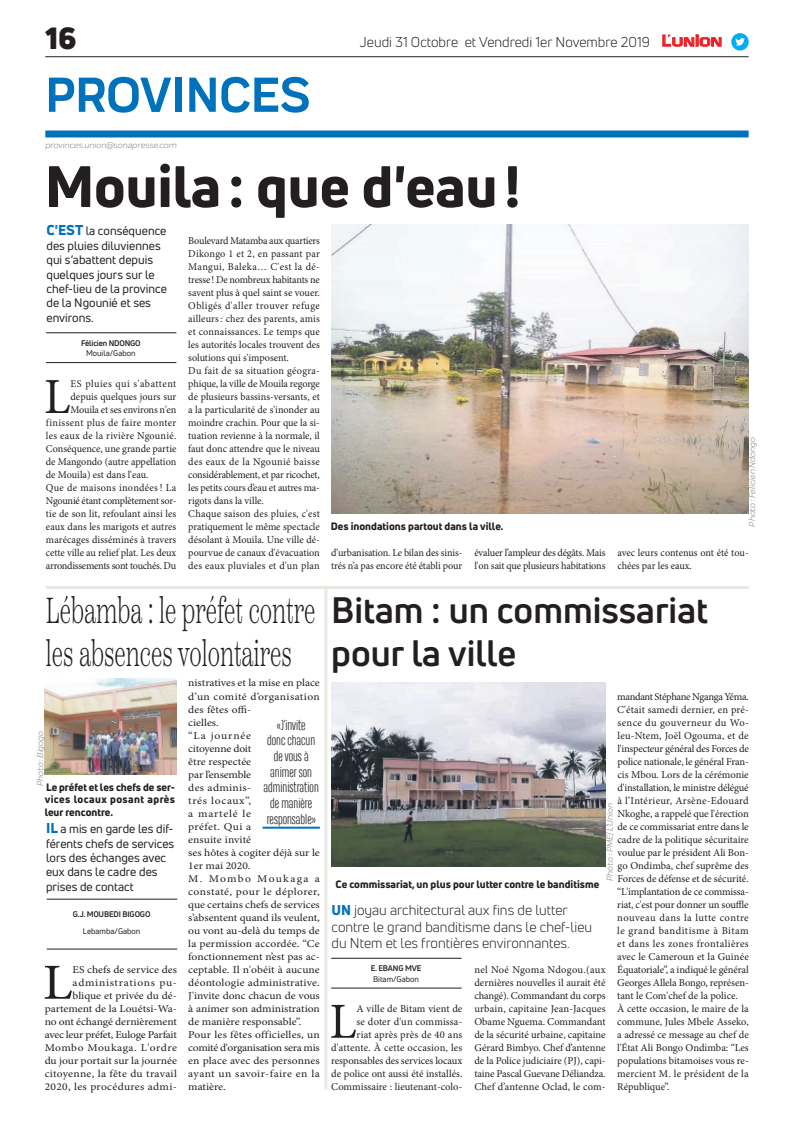
<style>
.page{position:relative;width:794px;height:1129px;background:#fff}
.page>*{position:absolute;margin:0;border:0;box-sizing:border-box;transform-origin:0 0}
.t1{font:800 57px "Uni Neue";color:#231f20}
.t2{font:700 51px "Praktika";color:#0072bc}
.t3{font:50.5px "Minion Pro";color:#231f20}
.t4{font:50.5px "Minion Pro";color:#231f20;scale:1.1 1}
.t5{font:300 36px "Scotch Text";color:#231f20;scale:.61 1}
.t6{font:700 36px "Uni Neue";color:#231f20}
.t7{font:900 30px "Uni Neue";color:#231f20}
.t8{font:14px/16.8px "Uni Neue";color:#231f20}
.t9{font:300 13px/15.6px "Heading Compressed Pro";color:#231f20;text-align:center}
.t10{font:12px/14.4px "Uni Neue";color:#231f20}
.t11{font:10.5px/13px "Minion Pro";color:#231f20}
.t12{font:10.5px/13px "Minion Pro";color:#231f20;text-align:right;scale:1.1 1}
.t13{font:800 10.5px/12.6px "Uni Neue";color:#231f20;text-align:justify}
.t14{font:10.5px "Minion Pro";letter-spacing:-.025em;color:#231f20}
.t15{font:10.5px "Minion Pro";letter-spacing:-.02em;color:#231f20}
.t16{font:10.5px "Minion Pro";letter-spacing:.035em;color:#231f20}
.t17{font:10.5px "Minion Pro";letter-spacing:.025em;color:#231f20}
.t18{font:10.5px "Minion Pro";letter-spacing:.03em;color:#231f20}
.t19{font:10.5px "Minion Pro";letter-spacing:.045em;color:#231f20}
.t20{font:italic 9px "Praktika";color:#818386}
.t21{font:700 8px "Uni Neue";letter-spacing:-.02em;color:#231f20}
.t22{font:8px "Uni Neue";color:#231f20}
.s1{font-family:"Eurostile";font-weight:600;font-size:14.9px;color:#ee1d23}
.s2{font-family:"Eurostile";font-weight:600;font-size:11.4px;color:#ee1d23}
.s3{font-weight:800;font-size:14px;color:#0072bc}
.s4{font-family:"Uni Neue";font-weight:700}
.s5{font-weight:800;color:#0072bc}
</style>
<div class="page">
<hr style="left:45px;top:56px;width:703px;height:1px;background:#231f20">
<div style="left:45px;top:130px;width:703px;height:7px;background:#0072bc"></div>
<svg style="left:662px;top:34px;width:60px;height:13px"></svg>
<div style="left:731px;top:33px;width:17px;height:18px;background:#00aeef;border-radius:50%"></div>
<svg style="left:735px;top:38px;width:10px;height:8px"></svg>
<hr style="left:46px;top:362px;width:130px;height:1px;background:#231f20">
<hr style="left:46px;top:332px;width:130px;height:1px;background:#231f20">
<hr style="left:331px;top:987px;width:130px;height:1px;background:#231f20">
<hr style="left:331px;top:957px;width:130px;height:1px;background:#231f20">
<img style="left:331px;top:682px;width:274px;height:184px">
<hr style="left:47px;top:948px;width:130px;height:1px;background:#231f20">
<hr style="left:47px;top:898px;width:130px;height:1px;background:#231f20">
<hr style="left:262px;top:826px;width:58px;height:2px;background:#0072bc">
<img style="left:45px;top:678px;width:131px;height:96px">
<hr style="left:46px;top:586px;width:702px;height:3px;background:#e7e8e2">
<hr style="left:324px;top:589px;width:3px;height:500px;background:#e7e8e2">
<img style="left:331px;top:225px;width:417px;height:288px">
<h3 class="t7" style="left:45px;top:17px;width:33px">16</h3>
<h2 class="t2" style="left:45px;top:54px;width:266px">PROVINCES</h2>
<p class="t20" style="left:45px;top:139px;width:133px">provinces.union@sonapresse.com</p>
<h3 class="t8" style="left:360px;top:33px;width:363px">Jeudi 31 Octobre et Vendredi 1er Novembre 2019 <span class="s1">L</span><span class="s2">UNION</span></h3>
<h1 class="t1" style="left:45px;top:148px;width:477px">Mouila: que d'eau!</h1>
<p class="t10" style="left:46px;top:224px;width:122px"><span class="s3">C'EST</span> la conséquence des pluies diluviennes qui s’abattent depuis quelques jours sur le chef-lieu de la province de la Ngounié et ses environs.</p>
<p class="t21" style="left:81px;top:338px;width:61px">Félicien NDONGO</p>
<p class="t22" style="left:86px;top:348px;width:51px">Mouila/Gabon</p>
<p class="t11" style="left:188px;top:234px;width:133px">Boulevard Matamba aux quartiers<br>Dikongo 1 et 2, en passant par<br>Mangui, Baleka… C'est la dé&shy;tresse! De nombreux habitants ne savent plus à quel saint se vouer.<br>Obligés d'aller trouver refuge ailleurs: chez des parents, amis et connaissances. Le temps que les autorités locales trouvent des solutions qui s'imposent.<br>Du fait de sa situation géogra&shy;phique, la ville de Mouila regorge de plusieurs bassins-versants, et a la particularité de s'inonder au moindre crachin. Pour que la si&shy;tuation revienne à la normale, il faut donc attendre que le niveau des eaux de la Ngounié baisse considérablement, et par ricochet, les petits cours d’eau et autres ma&shy;rigots dans la ville.<br>Chaque saison des pluies, c'est pratiquement le même spectacle désolant à Mouila. Une ville dé&shy;pourvue de canaux d'évacuation des eaux pluviales et d'un plan</p>
<h3 class="t3" style="left:44px;top:363px;width:28px">L</h3>
<p class="t19" style="left:71px;top:377px;width:107px">ES pluies qui s'abattent</p>
<p class="t11" style="left:71px;top:390px;width:107px">depuis quelques jours sur</p>
<p class="t11" style="left:71px;top:403px;width:107px">Mouila et ses environs n'en</p>
<p class="t16" style="left:46px;top:416px;width:132px">finissent plus de faire monter</p>
<p class="t17" style="left:46px;top:429px;width:132px">les eaux de la rivière Ngounié.</p>
<p class="t11" style="left:46px;top:442px;width:132px">Conséquence, une grande partie</p>
<p class="t11" style="left:46px;top:455px;width:132px">de Mangondo (autre appellation</p>
<p class="t11" style="left:46px;top:468px;width:104px">de Mouila) est dans l'eau.</p>
<p class="t18" style="left:46px;top:481px;width:132px">Que de maisons inondées ! La</p>
<p class="t15" style="left:46px;top:494px;width:132px">Ngounié étant complètement sor-</p>
<p class="t11" style="left:46px;top:507px;width:132px">tie de son lit, refoulant ainsi les</p>
<p class="t11" style="left:46px;top:520px;width:132px">eaux dans les marigots et autres</p>
<p class="t11" style="left:46px;top:533px;width:132px">marécages disséminés à travers</p>
<p class="t11" style="left:46px;top:546px;width:132px">cette ville au relief plat. Les deux</p>
<p class="t14" style="left:46px;top:559px;width:132px">arrondissements sont touchés. Du</p>
<p class="t20" style="left:746px;top:526px;width:91px;rotate:-90deg">Photo : Felicien Ndongo</p>
<p class="t13" style="left:331px;top:520px;width:174px">Des inondations partout dans la ville.</p>
<p class="t11" style="left:331px;top:546px;width:133px">d’urbanisation. Le bilan des sinis&shy;trés n’a pas encore été établi pour</p>
<p class="t11" style="left:474px;top:546px;width:133px">évaluer l’ampleur des dégâts. Mais l'on sait que plusieurs habitations</p>
<p class="t11" style="left:617px;top:546px;width:133px">avec leurs contenus ont été tou&shy;chées par les eaux.</p>
<h3 class="t5" style="left:46px;top:589px;width:1087px">Lébamba : le préfet contre <span class="s4">Bitam : un commissariat</span></h3>
<h3 class="t6" style="left:331px;top:630px;width:186px">pour la ville</h3>
<h3 class="t5" style="left:46px;top:632px;width:404px">les absences volontaires</h3>
<p class="t20" style="left:34px;top:786px;width:57px;rotate:-90deg">Photo : Bigogo</p>
<p class="t13" style="left:45px;top:780px;width:132px">Le préfet et les chefs de ser&shy;vices locaux posant après leur rencontre.</p>
<p class="t10" style="left:46px;top:821px;width:130px"><span class="s3">IL</span> a mis en garde les dif&shy;férents chefs de services lors des échanges avec eux dans le cadre des prises de contact</p>
<p class="t21" style="left:73px;top:908px;width:79px">G.J. MOUBEDI BIGOGO</p>
<p class="t22" style="left:83px;top:926px;width:59px">Lebamba/Gabon</p>
<p class="t12" style="left:45px;top:962px;width:122px">ES chefs de service des administrations pu&shy;blique et privée du dé&shy;partement de la Louétsi-Wa&shy;no ont échangé dernièrement avec leur préfet, Euloge Parfait<br>Mombo Moukaga. L'ordre du jour portait sur la journée citoyenne, la fête du travail<br>2020, les procédures admi-</p>
<h3 class="t4" style="left:43px;top:948px;width:29px">L</h3>
<p class="t12" style="left:188px;top:676px;width:121px;text-align:left">nistratives et la mise en place d’un comité d’organisation des fêtes offi-<br>cielles.<br>“La journée<br>citoyenne doit<br>être respectée<br>par l’ensemble<br>des adminis-<br>trés locaux”,<br>a martelé le<br>préfet. Qui a<br>ensuite invité<br>ses hôtes à cogiter déjà sur le<br>1er mai 2020.<br>M. Mombo Moukaga a constaté, pour le déplorer, que certains chefs de services s’absentent quand ils veulent, ou vont au-delà du temps de la permission accordée. “Ce fonctionnement n’est pas ac&shy;ceptable. Il n'obéit à aucune déontologie administrative.<br>J'invite donc chacun de vous à animer son administration de manière responsable”.<br>Pour les fêtes officielles, un comité d'organisation sera mis en place avec des personnes ayant un savoir-faire en la matière.</p>
<p class="t9" style="left:264px;top:718px;width:57px">«J’invite<br>donc chacun de vous à animer son administration de manière responsable»</p>
<p class="t11" style="left:617px;top:689px;width:133px">mandant Stéphane Nganga Yéma.<br>C'était samedi dernier, en pré&shy;sence du gouverneur du Wo&shy;leu-Ntem, Joël Ogouma, et de l'inspecteur général des Forces de police nationale, le général Fran&shy;cis Mbou. Lors de la cérémonie d'installation, le ministre délégué à l’Intérieur, Arsène-Edouard<br>Nkoghe, a rappelé que l'érection de ce commissariat entre dans le cadre de la politique sécuritaire voulue par le président Ali Bon&shy;go Ondimba, chef suprême des<br>Forces de défense et de sécurité. “L'implantation de ce commissa&shy;riat, c'est pour donner un souffle nouveau dans la lutte contre le grand banditisme à Bitam et dans les zones frontalières avec le Cameroun et la Guinée<br>Équatoriale”, a indiqué le général<br>Georges Allela Bongo, représen&shy;tant le Com'chef de la police.<br>À cette occasion, le maire de la commune, Jules Mbele Asseko, a adressé ce message au chef de l'État Ali Bongo Ondimba: “Les populations bitamoises vous re&shy;mercient M. le président de la<br>République”.</p>
<p class="t20" style="left:603px;top:880px;width:79px;rotate:-90deg">Photo : PME/ L’Union</p>
<p class="t13" style="left:335px;top:878px;width:265px">Ce commissariat, un plus pour lutter contre le banditisme</p>
<h3 class="t8" style="left:331px;top:901px;width:262px"><span class="s5">UN</span> joyau architectural aux fins de lutter contre le grand banditisme dans le chef-lieu du Ntem et les frontières environnantes.</h3>
<p class="t11" style="left:474px;top:962px;width:133px;text-align:justify">nel Noé Ngoma Ndogou.(aux dernières nouvelles il aurait été changé). Commandant du corps urbain, capitaine Jean-Jacques Obame Nguema. Commandant de la sécurité urbaine, capitaine Gérard Bimbyo. Chef d’antenne de la Police judiciaire (PJ), capi&shy;taine Pascal Guevane Déliandza.<br>Chef d’antenne Oclad, le com-</p>
<p class="t21" style="left:371px;top:963px;width:52px">E. EBANG MVE</p>
<p class="t22" style="left:373px;top:973px;width:47px">Bitam/Gabon</p>
<p class="t11" style="left:331px;top:1001px;width:133px;text-align:right">A ville de Bitam vient de<br>se doter d'un commissa-<br>riat après près de 40 ans d'attente. À cette occasion, les responsables des services locaux de police ont aussi été installés.<br>Commissaire : lieutenant-colo-</p>
<h3 class="t3" style="left:329px;top:987px;width:29px">L</h3>
</div>
